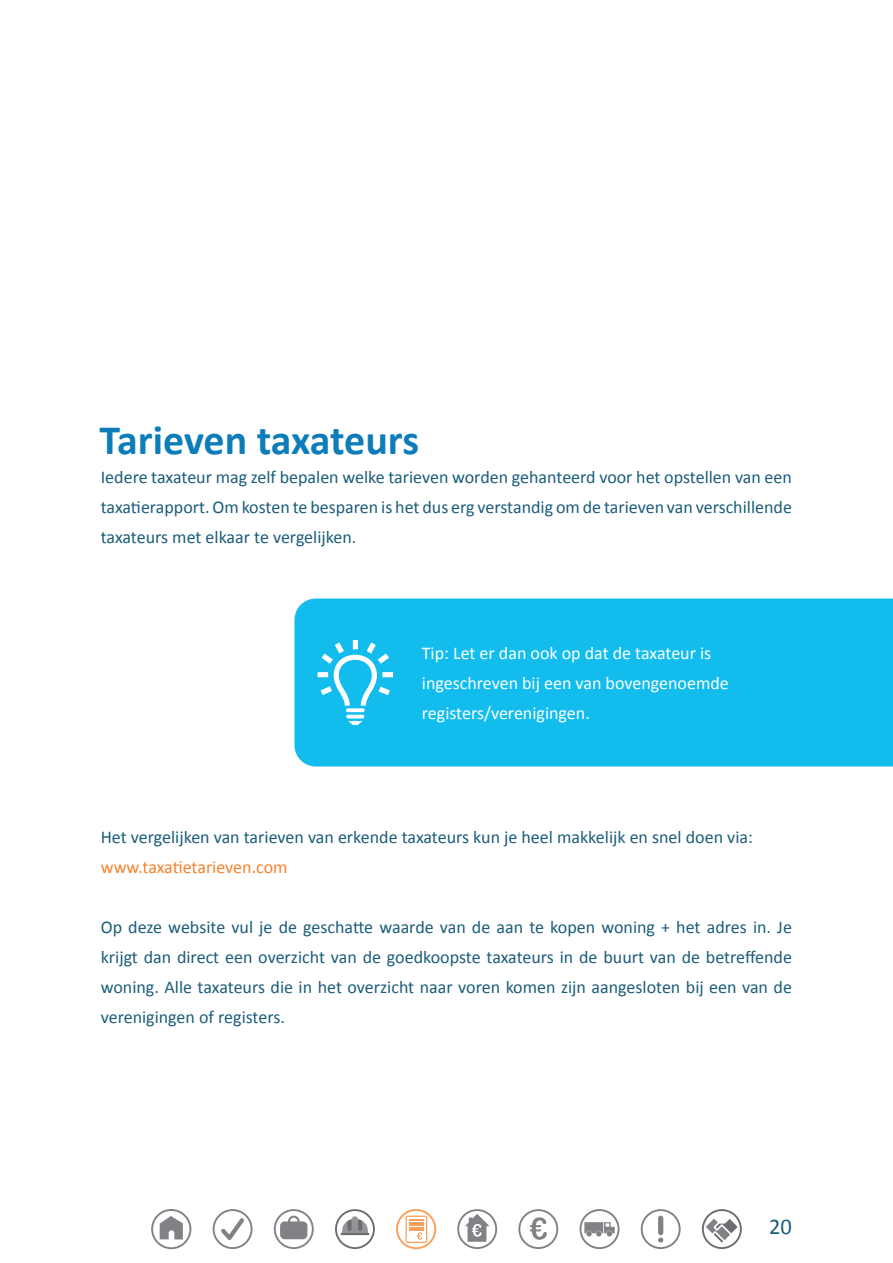
<style>
.page{position:relative;width:893px;height:1263px;background:#fff}
.page>*{position:absolute;margin:0;border:0;box-sizing:border-box;transform-origin:0 0}
.t1{font:700 42px "Calibri";letter-spacing:-.01em;color:#0d7dba}
.t2{font:22.5px "Calibri";color:#1c5d7a}
.t3{font:18px/30px "Calibri";color:#1c5d7a;text-align:justify}
.t4{font:18px/30px "Calibri";color:#fff}
.t5{font:18px "Calibri";letter-spacing:-.005em;color:#f5822e}
</style>
<div class="page">
<svg style="left:641px;top:1209px;width:40px;height:40px"></svg>
<svg style="left:335px;top:1209px;width:40px;height:40px"></svg>
<svg style="left:702px;top:1209px;width:40px;height:40px"></svg>
<svg style="left:213px;top:1209px;width:40px;height:40px"></svg>
<svg style="left:457px;top:1209px;width:40px;height:40px"></svg>
<svg style="left:518px;top:1209px;width:40px;height:40px"></svg>
<svg style="left:579px;top:1209px;width:40px;height:40px"></svg>
<svg style="left:274px;top:1209px;width:40px;height:40px"></svg>
<svg style="left:151px;top:1209px;width:40px;height:40px"></svg>
<div style="left:294px;top:598px;width:599px;height:168px;background:#12bded"></div>
<svg style="left:318px;top:640px;width:75px;height:85px"></svg>
<svg style="left:396px;top:1209px;width:40px;height:40px"></svg>
<p class="t1" style="left:100px;top:413px;width:321px">Tarieven taxateurs</p>
<p class="t3" style="left:101px;top:461px;width:693px">Iedere taxateur mag zelf bepalen welke tarieven worden gehanteerd voor het opstellen van een taxatierapport. Om kosten te besparen is het dus erg verstandig om de tarieven van verschillende taxateurs met elkaar te vergelijken.</p>
<p class="t4" style="left:422px;top:637px;width:308px">Tip: Let er dan ook op dat de taxateur is ingeschreven bij een van bovengenoemde registers/verenigingen.</p>
<p class="t3" style="left:101px;top:821px;width:654px">Het vergelijken van tarieven van erkende taxateurs kun je heel makkelijk en snel doen via:</p>
<p class="t5" style="left:101px;top:855px;width:188px">www.taxatietarieven.com</p>
<p class="t3" style="left:101px;top:911px;width:693px">Op deze website vul je de geschatte waarde van de aan te kopen woning + het adres in. Je krijgt dan direct een overzicht van de goedkoopste taxateurs in de buurt van de betreffende woning. Alle taxateurs die in het overzicht naar voren komen zijn aangesloten bij een van de verenigingen of registers.</p>
<p class="t2" style="left:769px;top:1212px;width:24px">20</p>
</div>
